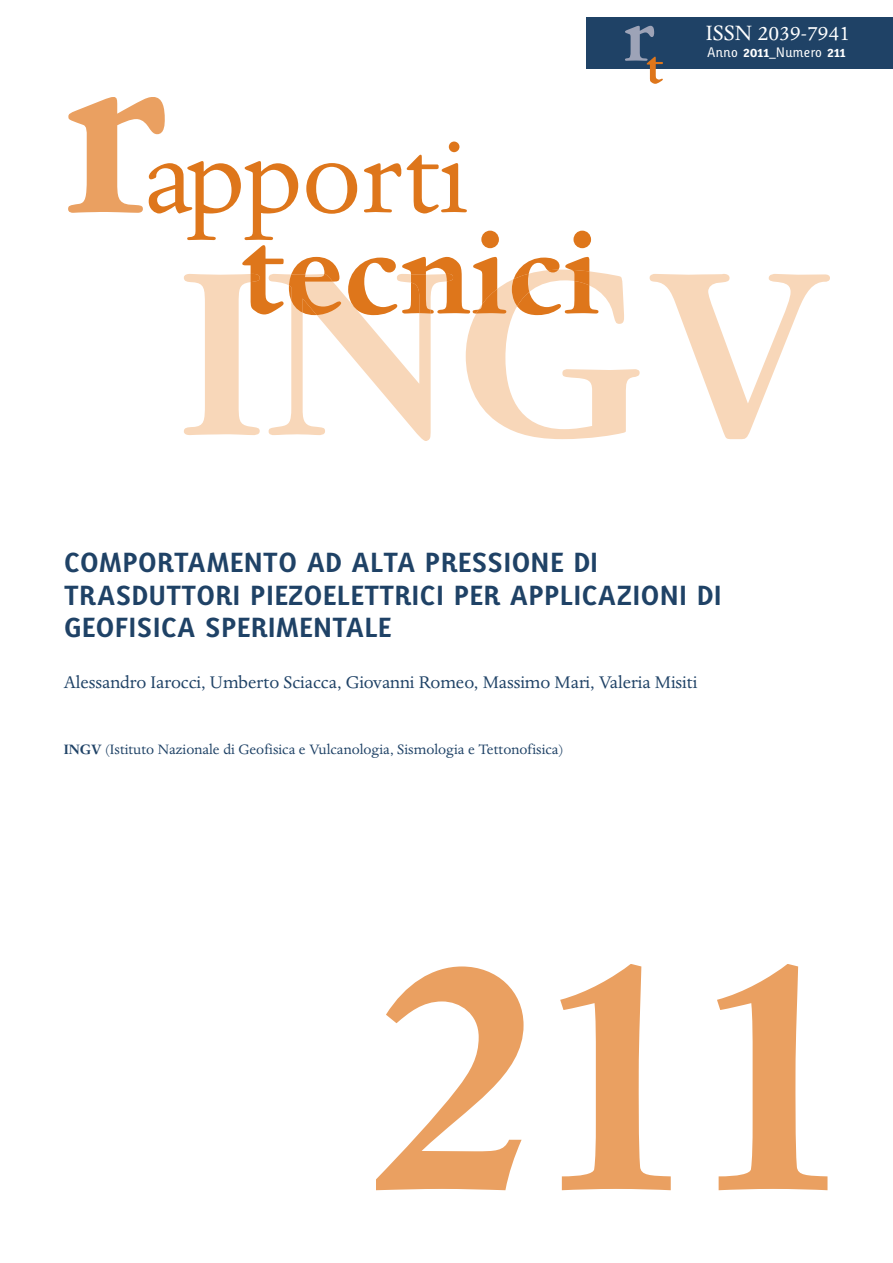
<style>
.page{position:relative;width:893px;height:1263px;background:#fff}
.page>*{position:absolute;margin:0;border:0;box-sizing:border-box;transform-origin:0 0}
.t1{font:700 132px "Dante";color:#de761b}
.t2{font:117px "Dante";color:#de761b}
.t3{font:700 51.6px "Dante";color:#de761b}
.t4{font:700 27px/32.4px "Karbid";letter-spacing:-.01em;color:#1f4266}
.t5{font:24px "Dante";color:#fff}
.t6{font:19.5px "Dante";letter-spacing:-.005em;color:#1f4266}
.t7{font:15.75px "Dante";color:#1f4266}
.t8{font:13.5px "Karbid";color:#fff}
.s1{font-weight:700}
</style>
<div class="page">
<svg style="left:376px;top:964px;width:451px;height:226px"></svg>
<div style="left:587px;top:17px;width:306px;height:51px;background:#1f4266"></div>
<img style="left:625px;top:26px;width:29px;height:35px">
<svg style="left:68px;top:97px;width:97px;height:116px"></svg>
<svg style="left:184px;top:272px;width:646px;height:169px"></svg>
<svg style="left:242px;top:270px;width:356px;height:45px"></svg>
<h2 class="t2" style="left:144px;top:134px;width:325px">apporti</h2>
<h1 class="t1" style="left:240px;top:225px;width:360px">tecnici</h1>
<h3 class="t3" style="left:646px;top:49px;width:19px">t</h3>
<p class="t5" style="left:706px;top:24px;width:146px">ISSN 2039-7941</p>
<p class="t8" style="left:707px;top:44px;width:140px">Anno <span class="s1">2011</span>_Numero <span class="s1">211</span></p>
<p class="t4" style="left:64px;top:547px;width:660px">COMPORTAMENTO AD ALTA PRESSIONE DI<br>TRASDUTTORI PIEZOELETTRICI PER APPLICAZIONI DI<br>GEOFISICA SPERIMENTALE</p>
<p class="t6" style="left:64px;top:675px;width:635px">Alessandro Iarocci, Umberto Sciacca, Giovanni Romeo, Massimo Mari, Valeria Misiti</p>
<p class="t7" style="left:64px;top:743px;width:501px"><span class="s1">INGV</span> (Istituto Nazionale di Geofisica e Vulcanologia, Sismologia e Tettonofisica)</p>
</div>
